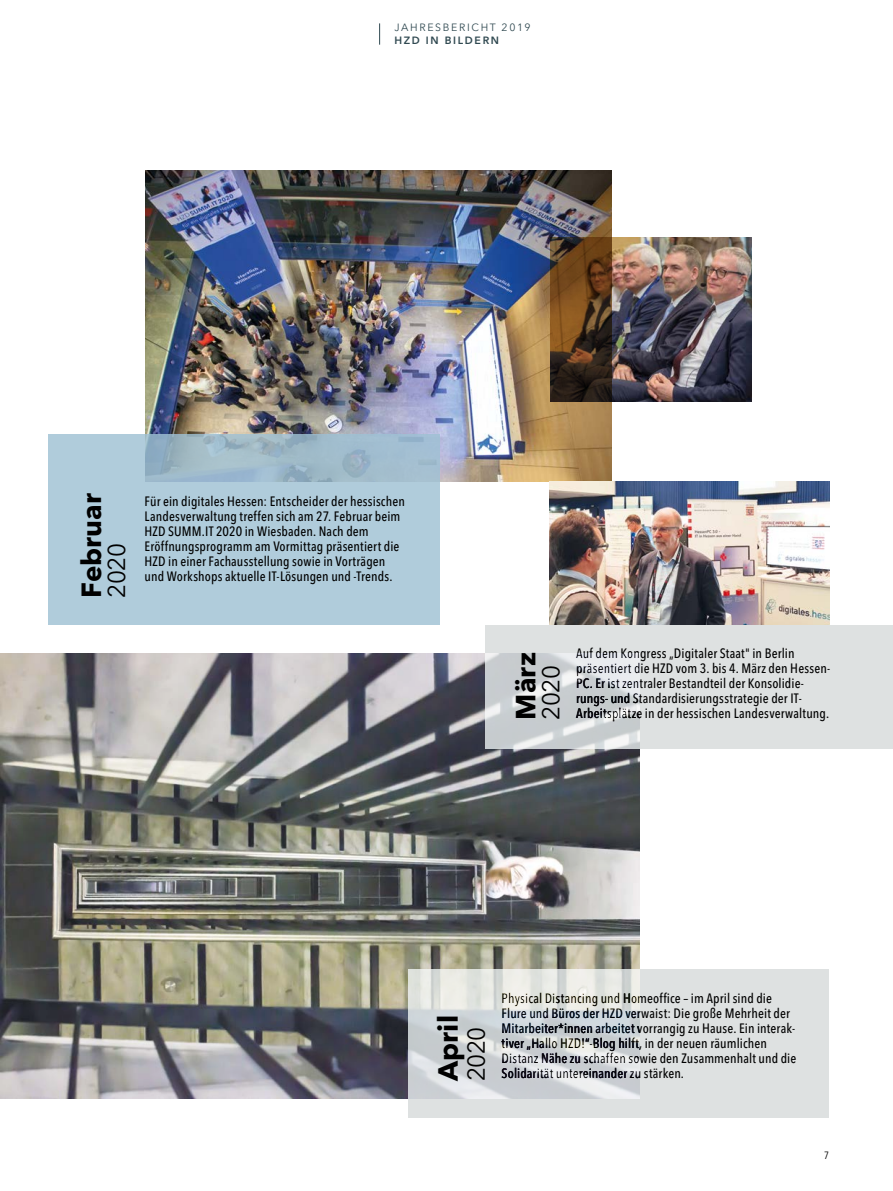
<style>
.page{position:relative;width:893px;height:1191px;background:#fff}
.page>*{position:absolute;margin:0;border:0;box-sizing:border-box;transform-origin:0 0}
.t1{font:700 27.45px "Avenir Next LT Pro";color:#000}
.t2{font:24.15px "Avenir Next LT Pro";letter-spacing:-.02em;color:#000}
.t3{font:500 condensed 13.5px/15px "Avenir Next LT Pro";letter-spacing:.01em;color:#000}
.t4{font:10.5px "Avenir Next LT Pro";letter-spacing:.16em;color:#304951}
.t5{font:600 10.5px "Avenir Next LT Pro";letter-spacing:.16em;color:#304951}
.t6{font:condensed 10.5px "Avenir Next LT Pro";color:#000}
</style>
<div class="page">
<svg style="left:379px;top:23px;width:1px;height:22px"></svg>
<hr style="left:0;top:945px;width:1px;height:173px;background:#dee1e1">
<div style="left:485px;top:625px;width:408px;height:123px;background:#dee1e1"></div>
<div style="left:408px;top:969px;width:421px;height:149px;background:#dee1e1"></div>
<img style="left:145px;top:170px;width:467px;height:311px">
<img style="left:551px;top:238px;width:200px;height:163px">
<svg style="left:48px;top:434px;width:392px;height:191px;background:#acc8d7"></svg>
<img style="left:549px;top:482px;width:280px;height:143px">
<img style="left:0;top:653px;width:639px;height:445px">
<p class="t4" style="left:394px;top:21px;width:138px">JAHRESBERICHT 2019</p>
<p class="t5" style="left:394px;top:34px;width:106px">HZD IN BILDERN</p>
<h3 class="t1" style="left:75px;top:598px;width:106px;rotate:-90deg">Februar</h3>
<h3 class="t2" style="left:102px;top:598px;width:56px;rotate:-90deg">2020</h3>
<p class="t3" style="left:145px;top:494px;width:262px">Für ein digitales Hessen: Entscheider der hessischen Landesverwaltung treffen sich am 27. Februar beim HZD SUMM.IT 2020 in Wiesbaden. Nach dem Eröffnungsprogramm am Vormittag präsentiert die HZD in einer Fachausstellung sowie in Vorträgen und Workshops aktuelle IT-Lösungen und -Trends.</p>
<h3 class="t1" style="left:509px;top:719px;width:69px;rotate:-90deg">März</h3>
<h3 class="t2" style="left:536px;top:719px;width:56px;rotate:-90deg">2020</h3>
<p class="t3" style="left:576px;top:645px;width:256px">Auf dem Kongress „Digitaler Staat" in Berlin präsentiert die HZD vom 3. bis 4. März den Hessen-PC. Er ist zentraler Bestandteil der Konsolidie&shy;rungs- und Standardisierungsstrategie der IT-Arbeitsplätze in der hessischen Landesverwaltung.</p>
<h3 class="t1" style="left:431px;top:1081px;width:67px;rotate:-90deg">April</h3>
<h3 class="t2" style="left:462px;top:1081px;width:56px;rotate:-90deg">2020</h3>
<p class="t3" style="left:502px;top:991px;width:296px">Physical Distancing und Homeoffice – im April sind die Flure und Büros der HZD verwaist: Die große Mehrheit der Mitarbeiter*innen arbeitet vorrangig zu Hause. Ein interak&shy;tiver „Hallo HZD!“-Blog hilft, in der neuen räumlichen Distanz Nähe zu schaffen sowie den Zusammenhalt und die Solidarität untereinander zu stärken.</p>
<p class="t6" style="left:824px;top:1148px;width:6px">7</p>
</div>
